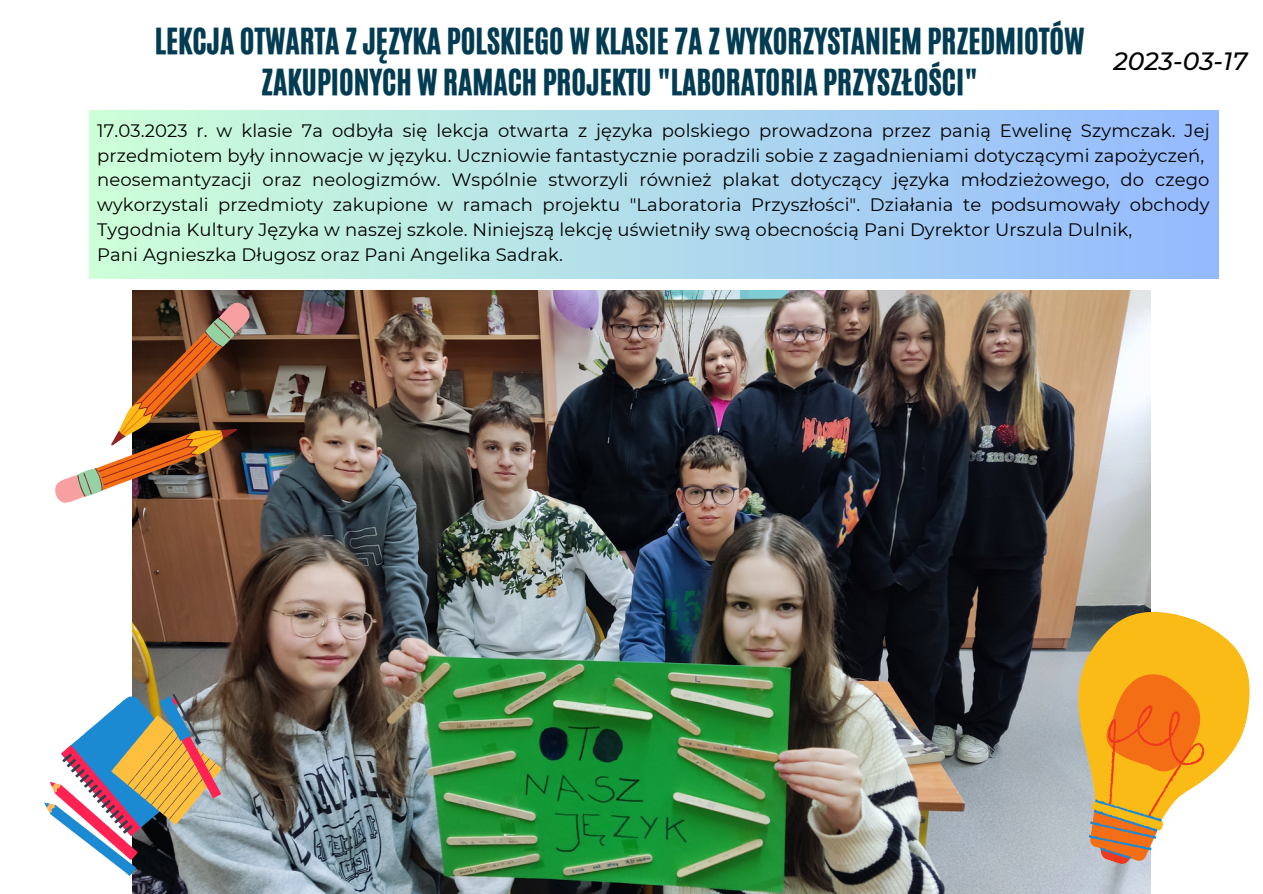
<style>
.page{position:relative;width:1263px;height:894px;background:#fff}
.page>*{position:absolute;margin:0;border:0;box-sizing:border-box;transform-origin:0 0}
.t1{font:30.15px/41.5px "CA Generated";color:#033c52;text-align:center}
.t2{font:italic 500 24.9px "Montserrat";color:#000}
.t3{font:18px/24.8px "Montserrat";letter-spacing:.005em;color:#000}
</style>
<div class="page">
<div style="left:89px;top:111px;width:1129px;height:167px;background:linear-gradient(to right,#cdffd8,#94b9ff)"></div>
<img style="left:133px;top:290px;width:1018px;height:603px">
<svg style="left:1043px;top:591px;width:207px;height:256px"></svg>
<svg style="left:1067px;top:660px;width:147px;height:217px;background:#e7ad5d"></svg>
<svg style="left:55px;top:300px;width:196px;height:203px"></svg>
<svg style="left:127px;top:676px;width:115px;height:217px;background:#6c6f70"></svg>
<svg style="left:44px;top:680px;width:193px;height:194px"></svg>
<p class="t1" style="left:155px;top:20px;width:931px">LEKCJA OTWARTA Z JĘZYKA POLSKIEGO W KLASIE 7A Z WYKORZYSTANIEM PRZEDMIOTÓW<br>ZAKUPIONYCH W RAMACH PROJEKTU "LABORATORIA PRZYSZŁOŚCI"</p>
<p class="t2" style="left:1114px;top:46px;width:135px">2023-03-17</p>
<p class="t3" style="left:97px;top:118px;width:1114px">17.03.2023 r. w klasie 7a odbyła się lekcja otwarta z języka polskiego prowadzona przez panią Ewelinę Szymczak. Jej przedmiotem były innowacje w języku. Uczniowie fantastycznie poradzili sobie z zagadnieniami dotyczącymi zapożyczeń,</p>
<p class="t3" style="left:97px;top:167px;width:1114px;text-align:justify">neosemantyzacji oraz neologizmów. Wspólnie stworzyli również plakat dotyczący języka młodzieżowego, do czego wykorzystali przedmioty zakupione w ramach projektu "Laboratoria Przyszłości". Działania te podsumowały obchody Tygodnia Kultury Języka w naszej szkole. Niniejszą lekcję uświetniły swą obecnością Pani Dyrektor Urszula Dulnik,</p>
<p class="t3" style="left:97px;top:242px;width:467px">Pani Agnieszka Długosz oraz Pani Angelika Sadrak.</p>
</div>
